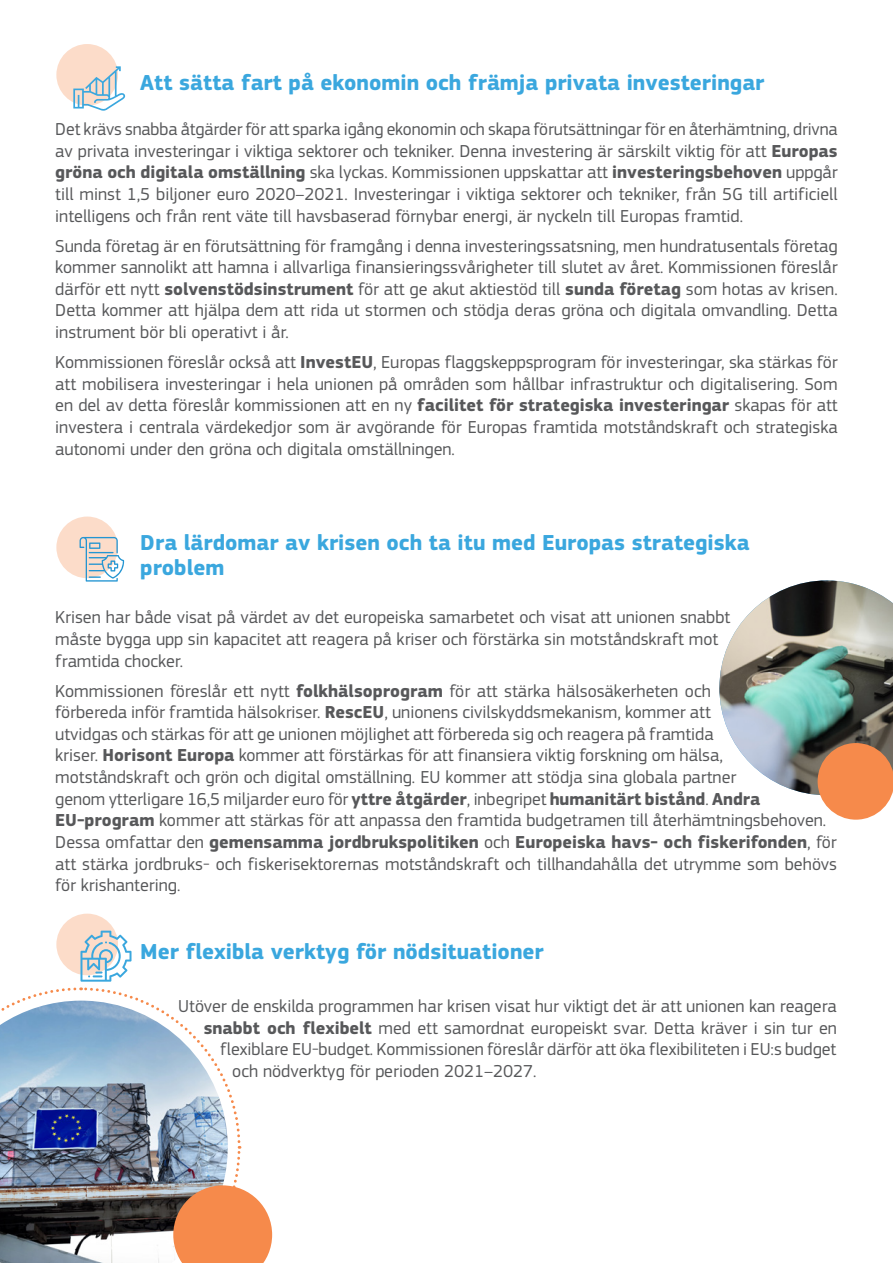
<style>
.page{position:relative;width:893px;height:1263px;background:#fff}
.page>*{position:absolute;margin:0;border:0;box-sizing:border-box;transform-origin:0 0}
.title_2{font:700 22.5px/24.8px "EC Square Sans Pro";color:#3aa7de}
.body{font:18px/21.6px "EC Square Sans Pro";color:#57585a;text-align:justify}
.body_break{font:18px/21.6px "EC Square Sans Pro";color:#57585a;text-align:justify}
.s1{font-weight:700}
</style>
<div class="page">
<div style="left:56px;top:44px;width:62px;height:62px;background:#fcdcc9;border-radius:50%"></div>
<div style="left:56px;top:516px;width:62px;height:62px;background:linear-gradient(to right,#fdddca,#f9dbc9);border-radius:50%"></div>
<svg style="left:73px;top:66px;width:52px;height:45px"></svg>
<svg style="left:80px;top:537px;width:44px;height:45px"></svg>
<div style="left:56px;top:914px;width:62px;height:61px;background:#fcdcc9;border-radius:50%"></div>
<img style="left:0;top:931px;width:272px;height:332px">
<svg style="left:719px;top:580px;width:174px;height:240px"></svg>
<p class="title_2" style="left:140px;top:71px;width:626px">Att sätta fart på ekonomin och främja privata investeringar</p>
<p class="body_break" style="left:55px;top:118px;width:784px">Det krävs snabba åtgärder för att sparka igång ekonomin och skapa förutsättningar för en återhämtning, drivna av privata investeringar i viktiga sektorer och tekniker. Denna investering är särskilt viktig för att <span class="s1">Europas gröna och digitala omställning</span> ska lyckas. Kommissionen uppskattar att <span class="s1">investeringsbehoven</span> uppgår till minst 1,5 biljoner euro 2020–2021. Investeringar i viktiga sektorer och tekniker, från 5G till artificiell intelligens och från rent väte till havsbaserad förnybar energi, är nyckeln till Europas framtid.</p>
<p class="body" style="left:55px;top:235px;width:784px">Sunda företag är en förutsättning för framgång i denna investeringssatsning, men hundratusentals företag kommer sannolikt att hamna i allvarliga finansieringssvårigheter till slutet av året. Kommissionen föreslår därför ett nytt <span class="s1">solvenstödsinstrument</span> för att ge akut aktiestöd till <span class="s1">sunda företag</span> som hotas av krisen.<br>Detta kommer att hjälpa dem att rida ut stormen och stödja deras gröna och digitala omvandling. Detta instrument bör bli operativt i år.</p>
<p class="body" style="left:55px;top:351px;width:784px">Kommissionen föreslår också att <span class="s1">InvestEU</span>, Europas flaggskeppsprogram för investeringar, ska stärkas för att mobilisera investeringar i hela unionen på områden som hållbar infrastruktur och digitalisering. Som en del av detta föreslår kommissionen att en ny <span class="s1">facilitet för strategiska investeringar</span> skapas för att investera i centrala värdekedjor som är avgörande för Europas framtida motståndskraft och strategiska autonomi under den gröna och digitala omställningen.</p>
<p class="title_2" style="left:140px;top:531px;width:611px">Dra lärdomar av krisen och ta itu med Europas strategiska problem</p>
<p class="body_break" style="left:55px;top:607px;width:676px;text-align:left">Krisen har både visat på värdet av det europeiska samarbetet och visat att unionen snabbt måste bygga upp sin kapacitet att reagera på kriser och förstärka sin motståndskraft mot framtida chocker.</p>
<p class="body" style="left:55px;top:680px;width:783px;text-align:left">Kommissionen föreslår ett nytt <span class="s1">folkhälsoprogram</span> för att stärka hälsosäkerheten och<br>förbereda inför framtida hälsokriser. <span class="s1">RescEU</span>, unionens civilskyddsmekanism, kommer att<br>utvidgas och stärkas för att ge unionen möjlighet att förbereda sig och reagera på framtida<br>kriser. <span class="s1">Horisont Europa</span> kommer att förstärkas för att finansiera viktig forskning om hälsa, motståndskraft och grön och digital omställning. EU kommer att stödja sina globala partner<br>genom ytterligare 16,5 miljarder euro för <span class="s1">yttre åtgärder</span>, inbegripet <span class="s1">humanitärt bistånd</span>. <span class="s1">Andra EU-program</span> kommer att stärkas för att anpassa den framtida budgetramen till återhämtningsbehoven.<br>Dessa omfattar den <span class="s1">gemensamma jordbrukspolitiken</span> och <span class="s1">Europeiska havs- och fiskerifonden</span>, för att stärka jordbruks- och fiskerisektorernas motståndskraft och tillhandahålla det utrymme som behövs för krishantering.</p>
<p class="title_2" style="left:140px;top:940px;width:405px">Mer flexibla verktyg för nödsituationer</p>
<p class="body_break" style="left:178px;top:995px;width:660px">Utöver de enskilda programmen har krisen visat hur viktigt det är att unionen kan reagera</p>
<p class="body_break" style="left:204px;top:1017px;width:635px"><span class="s1">snabbt och flexibelt</span> med ett samordnat europeiskt svar. Detta kräver i sin tur en</p>
<p class="body_break" style="left:220px;top:1038px;width:618px">flexiblare EU-budget. Kommissionen föreslår därför att öka flexibiliteten i EU:s budget</p>
<p class="body_break" style="left:232px;top:1060px;width:306px">och nödverktyg för perioden 2021–2027.</p>
</div>
